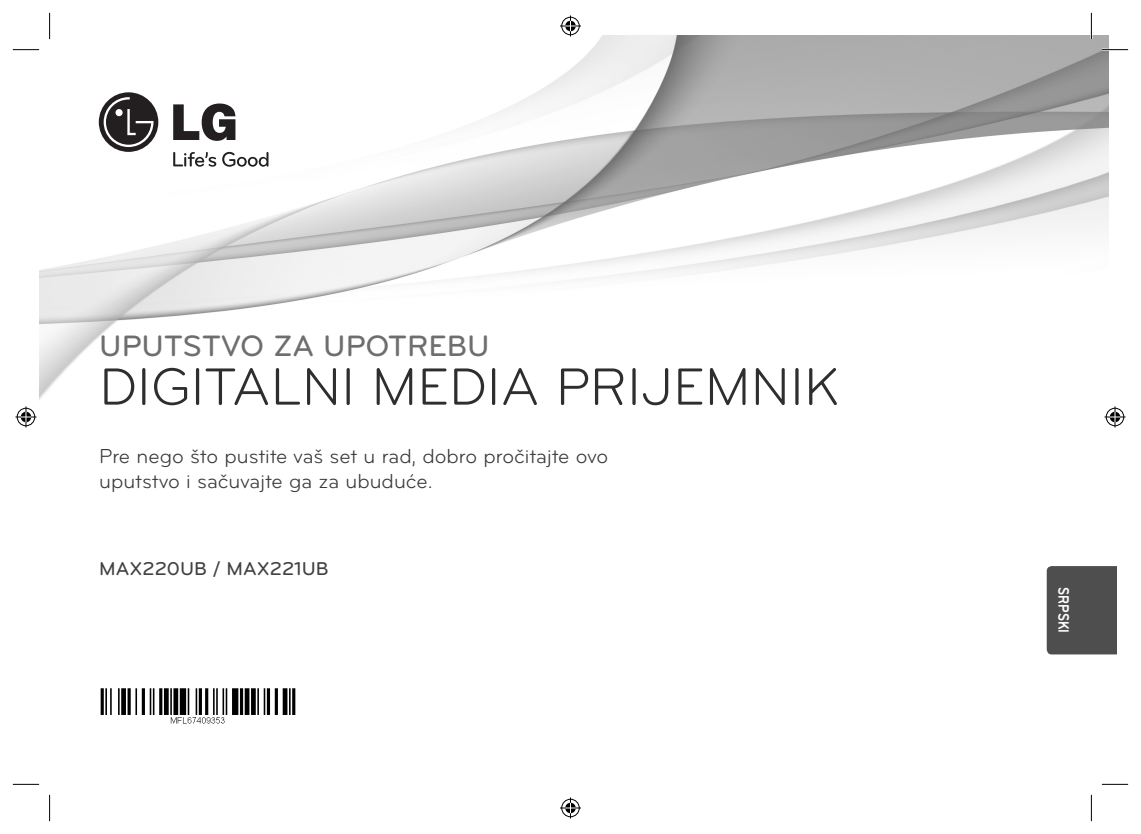
<style>
.page{position:relative;width:1141px;height:834px;background:#fff}
.page>*{position:absolute;margin:0;border:0;box-sizing:border-box;transform-origin:0 0}
.t1{font:54.25px "Bryant LG";color:#2e2e2e}
.t2{font:500 30.62px "Bryant LG";color:#6e6e6e}
.t3{font:21px/25.2px "Bryant LG";color:#393939}
.t4{font:500 19.25px "Bryant LG";color:#414141}
.t5{font:700 15.75px "Bryant LG";color:#fff;scale:.82 1}
</style>
<div class="page">
<img style="left:40px;top:36px;width:1069px;height:363px">
<svg style="left:173px;top:152px;width:43px;height:15px"></svg>
<svg style="left:222px;top:152px;width:46px;height:15px"></svg>
<svg style="left:173px;top:103px;width:62px;height:38px"></svg>
<div style="left:99px;top:92px;width:59px;height:60px;background:#231f20;border-radius:50%"></div>
<svg style="left:104px;top:97px;width:49px;height:50px"></svg>
<img style="left:100px;top:688px;width:196px;height:36px">
<div style="left:1047px;top:566px;width:69px;height:88px;background:#4e4e4e"></div>
<hr style="left:1102px;top:49px;width:26px;height:2px;background:#fff">
<hr style="left:49px;top:13px;width:2px;height:26px;background:#fff">
<hr style="left:1090px;top:13px;width:2px;height:26px;background:#fff">
<svg style="left:13px;top:49px;width:26px;height:1px"></svg>
<svg style="left:1102px;top:49px;width:26px;height:1px"></svg>
<svg style="left:13px;top:783px;width:26px;height:1px"></svg>
<svg style="left:1102px;top:783px;width:26px;height:1px"></svg>
<svg style="left:49px;top:13px;width:1px;height:26px"></svg>
<svg style="left:49px;top:794px;width:1px;height:27px"></svg>
<svg style="left:1091px;top:13px;width:1px;height:26px"></svg>
<svg style="left:1091px;top:794px;width:1px;height:27px"></svg>
<svg style="left:560px;top:15px;width:21px;height:21px"></svg>
<svg style="left:560px;top:797px;width:21px;height:21px"></svg>
<svg style="left:15px;top:406px;width:21px;height:21px"></svg>
<svg style="left:1104px;top:406px;width:21px;height:21px"></svg>
<h2 class="t2" style="left:99px;top:327px;width:392px">UPUTSTVO ZA UPOTREBU</h2>
<h1 class="t1" style="left:99px;top:367px;width:742px">DIGITALNI MEDIA PRIJEMNIK</h1>
<p class="t3" style="left:99px;top:445px;width:511px">Pre nego što pustite vaš set u rad, dobro pročitajte ovo uputstvo i sačuvajte ga za ubuduće.</p>
<p class="t4" style="left:99px;top:557px;width:231px">MAX220UB / MAX221UB</p>
<p class="t5" style="left:1069px;top:587px;width:57px;rotate:90deg">SRPSKI</p>
</div>
